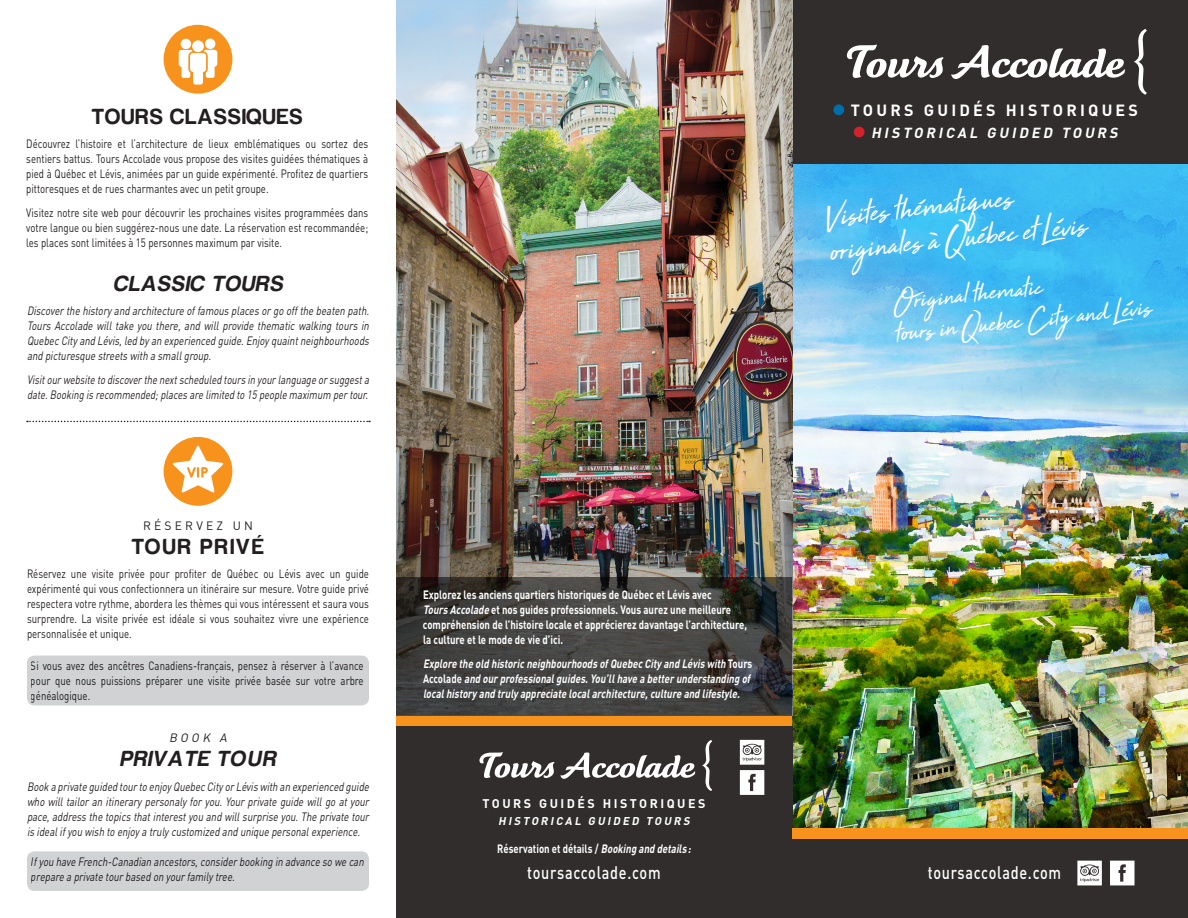
<style>
.page{position:relative;width:1188px;height:918px;background:#fff}
.page>*{position:absolute;margin:0;border:0;box-sizing:border-box;transform-origin:0 0}
.t1{font:38.25px/34.5px "High Tide";color:#fff;scale:.88 1}
.t2{font:32.25px/31.5px "High Tide";color:#fff;scale:.88 1}
.t3{font:italic 22.65px "Harabara";color:#231f20}
.t4{font:22.65px "Harabara";letter-spacing:.05em;color:#231f20}
.t5{font:22.65px "Harabara";letter-spacing:.1em;color:#231f20}
.t6{font:500 18px "DIN";letter-spacing:.05em;color:#fff;scale:.8 1}
.t7{font:700 16.05px "DIN";letter-spacing:.2em;color:#fff}
.t8{font:italic 700 14.4px "DIN";color:#fff}
.t9{font:700 12.45px "DIN";letter-spacing:.2em;color:#fff}
.t10{font:12px/15px "DIN";color:#231f20;text-align:justify;scale:.8 1}
.t11{font:italic 12px/15px "DIN";color:#231f20;text-align:justify;scale:.8 1}
.t12{font:700 12px/15px "DIN";color:#fff;scale:.8 1}
.t13{font:italic 700 12px/15px "DIN";color:#fff;text-align:justify;scale:.8 1}
.t14{font:italic 12px/15px "DIN";color:#231f20;scale:.78 1}
.t15{font:12px "DIN";letter-spacing:.27em;color:#231f20}
.t16{font:italic 12px "DIN";color:#231f20}
.t17{font:italic 700 11.25px "DIN";color:#fff}
.s1{font-style:italic}
.s2{font-style:normal}
</style>
<div class="page">
<img style="left:792px;top:164px;width:396px;height:664px">
<div style="left:792px;top:839px;width:396px;height:79px;background:#312d2d"></div>
<div style="left:396px;top:726px;width:396px;height:192px;background:#312d2d"></div>
<div style="left:792px;top:0;width:396px;height:164px;background:#312d2d"></div>
<div style="left:792px;top:828px;width:396px;height:11px;background:#f7931d"></div>
<img style="left:396px;top:0;width:396px;height:577px">
<svg style="left:1110px;top:861px;width:25px;height:24px"></svg>
<svg style="left:1077px;top:861px;width:25px;height:24px"></svg>
<svg style="left:740px;top:740px;width:24px;height:55px"></svg>
<svg style="left:847px;top:45px;width:97px;height:33px"></svg>
<svg style="left:951px;top:45px;width:174px;height:34px"></svg>
<svg style="left:1134px;top:29px;width:13px;height:66px"></svg>
<div style="left:27px;top:851px;width:342px;height:40px;background:#d1d2d4;border-radius:8px"></div>
<div style="left:27px;top:656px;width:342px;height:49px;background:#d1d2d4;border-radius:8px"></div>
<div style="left:396px;top:715px;width:396px;height:11px;background:#f7931d"></div>
<svg style="left:27px;top:421px;width:343px;height:1px"></svg>
<svg style="left:396px;top:577px;width:396px;height:138px;background:#403f3d"></svg>
<svg style="left:479px;top:752px;width:75px;height:26px"></svg>
<svg style="left:560px;top:752px;width:135px;height:27px"></svg>
<svg style="left:702px;top:740px;width:10px;height:51px"></svg>
<svg style="left:930px;top:232px;width:8px;height:4px"></svg>
<svg style="left:981px;top:226px;width:8px;height:5px"></svg>
<svg style="left:1056px;top:218px;width:8px;height:5px"></svg>
<svg style="left:1126px;top:300px;width:8px;height:6px"></svg>
<svg style="left:918px;top:199px;width:8px;height:5px"></svg>
<div style="left:833px;top:104px;width:11px;height:11px;background:#006eab;border-radius:50%"></div>
<div style="left:854px;top:127px;width:11px;height:10px;background:#d1232a;border-radius:50%"></div>
<div style="left:164px;top:25px;width:68px;height:69px;background:#f7931d;border-radius:50%"></div>
<div style="left:164px;top:437px;width:68px;height:69px;background:#f7931d;border-radius:50%"></div>
<svg style="left:173px;top:446px;width:50px;height:47px"></svg>
<svg style="left:179px;top:38px;width:38px;height:47px"></svg>
<h3 class="t4" style="left:92px;top:104px;width:213px">TOURS CLASSIQUES</h3>
<p class="t10" style="left:26px;top:136px;width:429px">Découvrez l’histoire et l’architecture de lieux emblématiques ou sortez des sentiers battus. Tours Accolade vous propose des visites guidées thématiques à pied à Québec et Lévis, animées par un guide expérimenté. Profitez de quartiers pittoresques et de rues charmantes avec un petit groupe.</p>
<p class="t10" style="left:26px;top:205px;width:429px">Visitez notre site web pour découvrir les prochaines visites programmées dans votre langue ou bien suggérez-nous une date. La réservation est recommandée; les places sont limitées à 15 personnes maximum par visite.</p>
<h3 class="t3" style="left:113px;top:272px;width:175px">CLASSIC TOURS</h3>
<p class="t11" style="left:27px;top:303px;width:432px">Discoverthe historyand architecture offamous places orgo offthe beaten path.<br>Tours Accolade will take you there, and will provide thematic walking tours in QuebecCityand Lévis,led byan experienced guide.Enjoyquaintneighbourhoods and picturesque streets with a smallgroup.</p>
<p class="t14" style="left:27px;top:372px;width:443px">Visitourwebsite to discoverthe nextscheduled toursin yourlanguage orsuggesta date.Booking isrecommended;placesare limited to 15 people maximum pertour.</p>
<p class="t15" style="left:143px;top:518px;width:111px">RÉSERVEZ UN</p>
<h3 class="t5" style="left:132px;top:535px;width:134px">TOUR PRIVÉ</h3>
<p class="t10" style="left:27px;top:566px;width:429px">Réservez une visite privée pour profiter de Québec ou Lévis avec un guide expérimenté qui vous confectionnera un itinéraire sur mesure. Votre guide privé respectera votre rythme, abordera les thèmes qui vous intéressent et saura vous surprendre. La visite privée est idéale si vous souhaitez vivre une expérience personnalisée et unique.</p>
<p class="t10" style="left:31px;top:658px;width:418px">Si vous avez des ancêtres Canadiens-français, pensez à réserver à l’avance pour que nous puissions préparer une visite privée basée sur votre arbre généalogique.</p>
<p class="t16" style="left:169px;top:730px;width:62px">BOOK A</p>
<h3 class="t3" style="left:120px;top:746px;width:162px">PRIVATE TOUR</h3>
<p class="t11" style="left:27px;top:779px;width:432px">Book a private guided tourto enjoyQuebecCityorLévis with an experienced guide who will tailor an itinerary personaly for you. Your private guide will go at your pace,address the topics thatinterestyou and willsurprise you.The private tour is idealifyou wish to enjoya trulycustomized and unique personalexperience.</p>
<p class="t11" style="left:31px;top:854px;width:421px">Ifyou have French-Canadian ancestors,considerbooking in advance so we can prepare a private tourbased on yourfamilytree.</p>
<h3 class="t7" style="left:851px;top:100px;width:289px">TOURS GUIDÉS HISTORIQUES</h3>
<p class="t8" style="left:871px;top:124px;width:251px">HISTORICAL GUIDED TOURS</p>
<h1 class="t1" style="left:823px;top:195px;width:295px;rotate:-6deg">Visites thematiques originales a Quebec et Levis</h1>
<h2 class="t2" style="left:891px;top:283px;width:293px;rotate:-6deg">Original thematic<br>tours in Quebec City and Levis</h2>
<p class="t12" style="left:423px;top:587px;width:407px">Explorez les anciens quartiers historiques de Québec et Lévis avec<br><span class="s1">Tours Accolade</span> et nos guides professionnels. Vous aurez une meilleure compréhension de l’histoire locale et apprécierez davantage l’architecture, la culture et le mode de vie d’ici.</p>
<p class="t13" style="left:423px;top:656px;width:414px">Explore the old historicneighbourhoods ofQuebecCity and Lévis with <span class="s2">T o u r s A c c o l a d e</span> and ourprofessionalguides.You’llhave a betterunderstanding of localhistory and truly appreciate localarchitecture,culture and lifestyle.</p>
<p class="t9" style="left:483px;top:795px;width:224px">TOURS GUIDÉS HISTORIQUES</p>
<p class="t17" style="left:498px;top:814px;width:195px">HISTORICAL GUIDED TOURS</p>
<p class="t12" style="left:497px;top:841px;width:247px">Réservation et détails / <span class="s1">Booking and details:</span></p>
<h3 class="t6" style="left:527px;top:861px;width:168px">toursaccolade.com</h3>
<h3 class="t6" style="left:928px;top:861px;width:168px">toursaccolade.com</h3>
</div>
